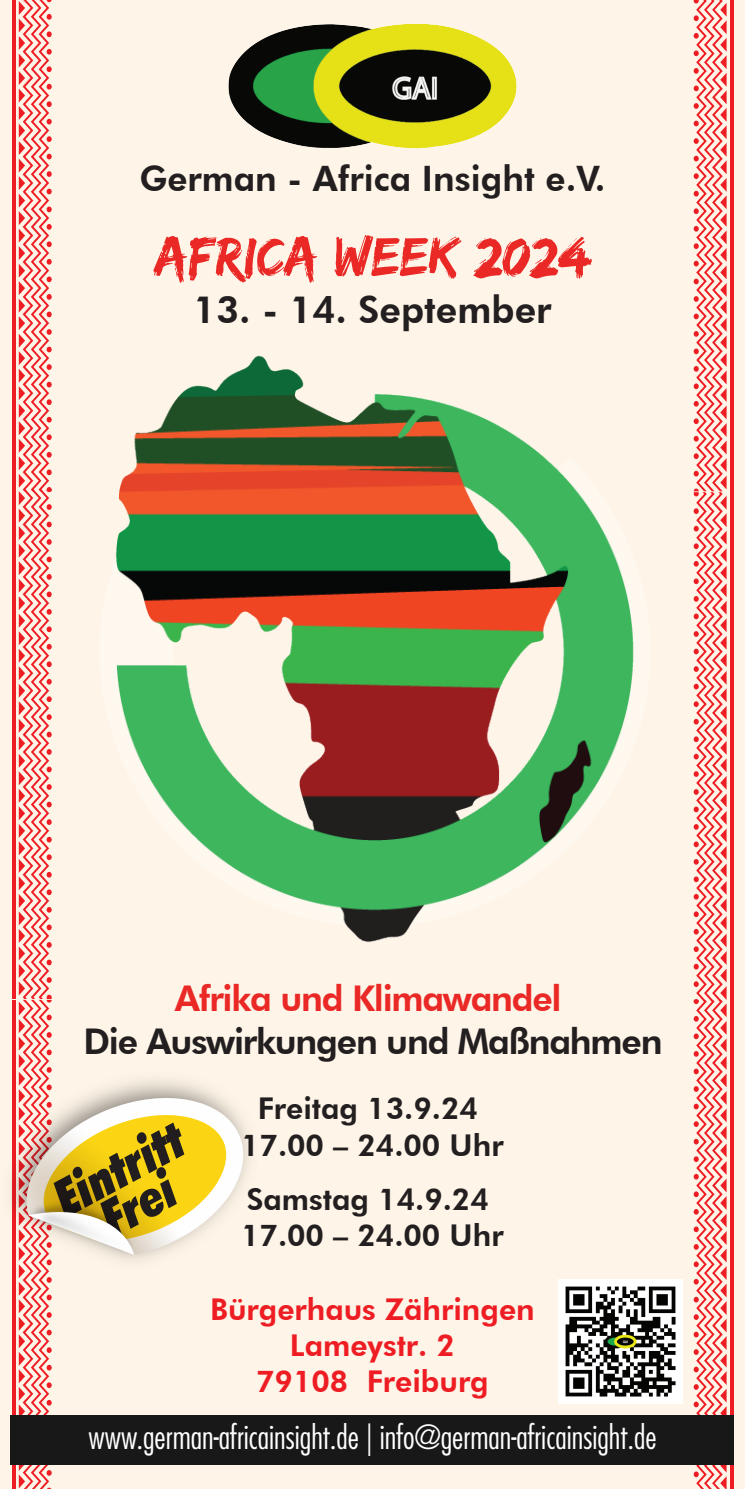
<style>
.page{position:relative;width:745px;height:1489px;background:#fff}
.page>*{position:absolute;margin:0;border:0;box-sizing:border-box;transform-origin:0 0}
.t1{font:56.75px "Edo";color:#ea2926}
.t2{font:italic 900 condensed 51.5px/40px "Futura BT";color:#231f20;text-align:center}
.t3{font:800 37.5px "Futura BT";color:#231f20}
.t4{font:800 35.5px "Futura BT";letter-spacing:-.035em;color:#231f20}
.t5{font:800 35.5px "Futura BT";letter-spacing:-.035em;color:#ea2926}
.t6{font:800 35px "Futura BT";color:#231f20}
.t7{font:300 condensed 32.5px "Futura";color:#fff}
.t8{font:800 30px/36px "Futura BT";color:#231f20;text-align:center}
.t9{font:800 30px/36px "Futura BT";color:#ee1d23;text-align:center}
</style>
<div class="page">
<div style="left:0;top:0;width:744px;height:1488px;background:#fef5e8"></div>
<svg style="left:729px;top:1001px;width:4px;height:487px;fill:#ee1d23"></svg>
<hr style="left:730px;top:492px;width:3px;height:509px;background:#ee1d23">
<svg style="left:730px;top:0;width:3px;height:491px"></svg>
<svg style="left:693px;top:0;width:33px;height:1489px"></svg>
<hr style="left:12px;top:0;width:4px;height:491px;background:#ee1d23">
<hr style="left:12px;top:489px;width:4px;height:509px;background:#ee1d23">
<hr style="left:12px;top:999px;width:4px;height:489px;background:#ee1d23">
<img style="left:255px;top:23px;width:262px;height:126px">
<div style="left:11px;top:1415px;width:722px;height:49px;background:#181818"></div>
<img style="left:255px;top:355px;width:379px;height:587px">
<svg style="left:18px;top:0;width:237px;height:1488px"></svg>
<img style="left:11px;top:1124px;width:210px;height:218px">
<img style="left:558px;top:1279px;width:124px;height:124px">
<p class="t6" style="left:139px;top:157px;width:467px">German - Africa Insight e.V.</p>
<h1 class="t1" style="left:155px;top:223px;width:436px">AFRICA WEEK 2024</h1>
<p class="t3" style="left:193px;top:287px;width:359px">13. - 14. September</p>
<p class="t5" style="left:175px;top:976px;width:388px">Afrika und Klimawandel</p>
<p class="t4" style="left:83px;top:1019px;width:580px">Die Auswirkungen und Maßnahmen</p>
<h2 class="t2" style="left:48px;top:1183px;width:142px;rotate:-28deg">Eintritt<br>Frei</h2>
<p class="t8" style="left:241px;top:1090px;width:264px">Freitag 13.9.24<br>17.00 – 24.00 Uhr</p>
<p class="t8" style="left:241px;top:1180px;width:264px;text-align:left">Samstag 14.9.24<br>17.00 – 24.00 Uhr</p>
<p class="t9" style="left:210px;top:1290px;width:326px">Bürgerhaus Zähringen<br>Lameystr. 2<br>79108 Freiburg</p>
<p class="t7" style="left:88px;top:1417px;width:569px">www.german-africainsight.de | info@german-africainsight.de</p>
</div>
